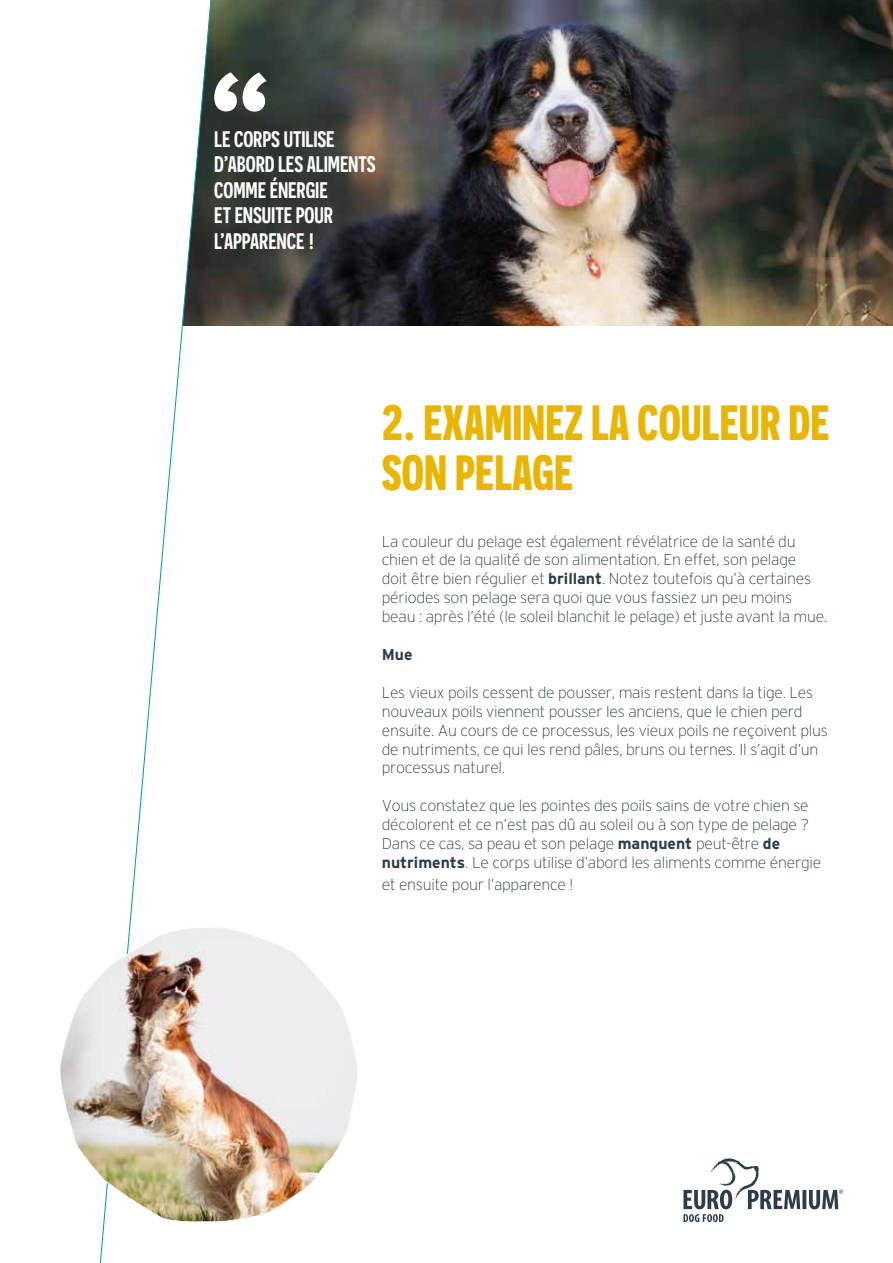
<style>
.page{position:relative;width:893px;height:1263px;background:#fff}
.page>*{position:absolute;margin:0;border:0;box-sizing:border-box;transform-origin:0 0}
.t1{font:700 49.5px/49.5px "Novecentosanscondensed";color:#eab500}
.t2{font:600 22.5px/25.5px "Novecentosanscondensed";letter-spacing:-.005em;color:#fff}
.t3{font:200 15.75px/18.9px "Interstate";letter-spacing:-.015em;color:#2d3c4b}
.t4{font:700 15.75px "Interstate";color:#2d3c4b}
.s1{font-weight:700}
</style>
<div class="page">
<img style="left:215px;top:0;width:678px;height:325px">
<svg style="left:99px;top:0;width:116px;height:1263px"></svg>
<img style="left:59px;top:926px;width:299px;height:298px">
<svg style="left:214px;top:72px;width:53px;height:40px"></svg>
<svg style="left:802px;top:1190px;width:4px;height:19px"></svg>
<svg style="left:809px;top:1190px;width:34px;height:19px"></svg>
<svg style="left:683px;top:1158px;width:117px;height:64px"></svg>
<h2 class="t2" style="left:214px;top:126px;width:163px">LE CORPS UTILISE<br>D’ABORD LES ALIMENTS<br>COMME ÉNERGIE<br>ET ENSUITE POUR<br>L’APPARENCE !</h2>
<h1 class="t1" style="left:382px;top:398px;width:449px">2. EXAMINEZ LA COULEUR DE<br>SON PELAGE</h1>
<p class="t3" style="left:382px;top:532px;width:447px">La couleur du pelage est également révélatrice de la santé du chien et de la qualité de son alimentation. En effet, son pelage<br>doit être bien régulier et <span class="s1">brillant</span>. Notez toutefois qu’à certaines périodes son pelage sera quoi que vous fassiez un peu moins beau : après l’été (le soleil blanchit le pelage) et juste avant la mue.</p>
<p class="t4" style="left:382px;top:646px;width:32px">Mue</p>
<p class="t3" style="left:382px;top:683px;width:448px">Les vieux poils cessent de pousser, mais restent dans la tige. Les nouveaux poils viennent pousser les anciens, que le chien perd ensuite. Au cours de ce processus, les vieux poils ne reçoivent plus de nutriments, ce qui les rend pâles, bruns ou ternes. Il s’agit d’un processus naturel.</p>
<p class="t3" style="left:382px;top:796px;width:441px">Vous constatez que les pointes des poils sains de votre chien se décolorent et ce n’est pas dû au soleil ou à son type de pelage ?<br>Dans ce cas, sa peau et son pelage <span class="s1">manquent</span> peut-être <span class="s1">de nutriments</span>. Le corps utilise d’abord les aliments comme énergie</p>
<p class="t3" style="left:382px;top:874px;width:193px">et ensuite pour l’apparence !</p>
</div>
